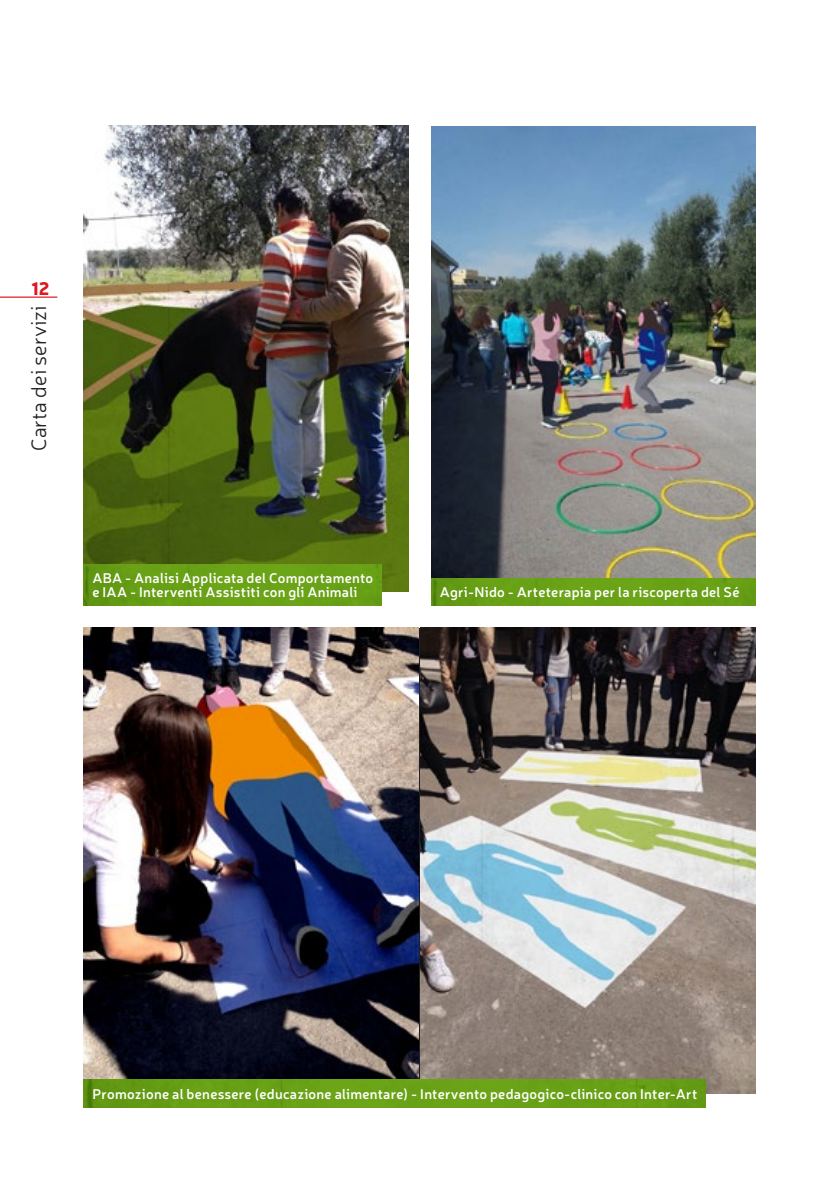
<style>
.page{position:relative;width:840px;height:1191px;background:#fff}
.page>*{position:absolute;margin:0;border:0;box-sizing:border-box;transform-origin:0 0}
.t1{font:300 21px "Neris";letter-spacing:.005em;color:#231f20}
.t2{font:900 18px "Neris";color:#dc1820}
.t3{font:600 14px/14px "Neris";letter-spacing:.02em;color:#fff}
</style>
<div class="page">
<hr style="left:0;top:296px;width:57px;height:2px;background:#dc1820">
<svg style="left:418px;top:628px;width:2px;height:451px"></svg>
<img style="left:420px;top:628px;width:335px;height:465px">
<img style="left:84px;top:126px;width:324px;height:465px">
<img style="left:431px;top:126px;width:324px;height:452px">
<img style="left:83px;top:628px;width:335px;height:465px">
<img style="left:431px;top:578px;width:324px;height:28px">
<img style="left:84px;top:1079px;width:621px;height:28px">
<img style="left:84px;top:564px;width:297px;height:42px">
<p class="t2" style="left:31px;top:275px;width:20px">12</p>
<h1 class="t1" style="left:26px;top:451px;width:147px;rotate:-90deg">Carta dei servizi</h1>
<p class="t3" style="left:92px;top:570px;width:282px">ABA - Analisi Applicata del Comportamento e IAA - Interventi Assistiti con gli Animali</p>
<p class="t3" style="left:439px;top:584px;width:301px">Agri-Nido - Arteterapia per la riscoperta del Sé</p>
<p class="t3" style="left:92px;top:1086px;width:606px">Promozione al benessere (educazione alimentare) - Intervento pedagogico-clinico con Inter-Art</p>
</div>
